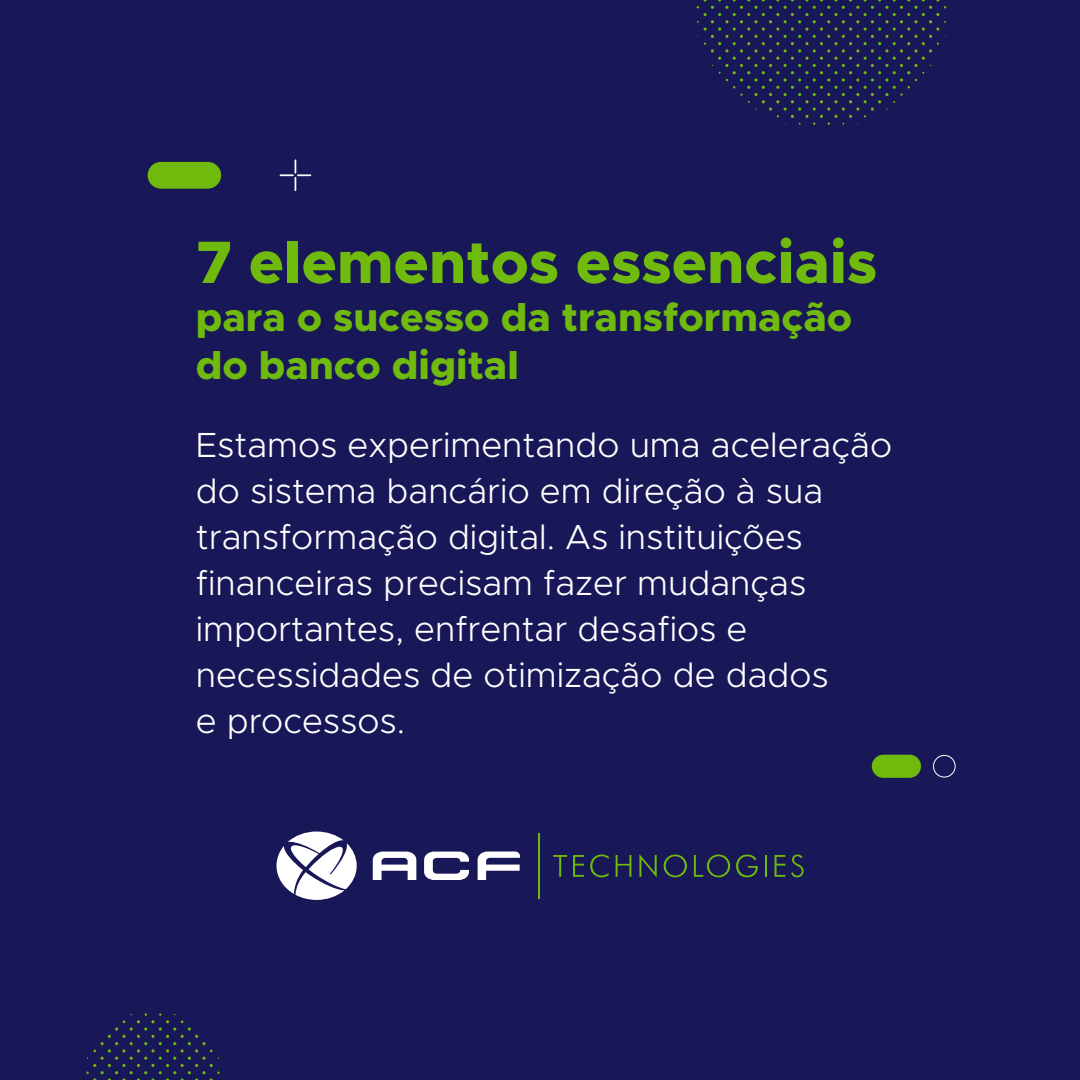
<style>
.page{position:relative;width:1080px;height:1080px;background:#181757}
.page>*{position:absolute;margin:0;border:0;box-sizing:border-box;transform-origin:0 0}
.t1{font:800 60px "Metropolis";color:#6fba0d}
.t2{font:800 40px/48px "Metropolis";color:#6fba0d}
.t3{font:300 35px/46px "Metropolis";color:#fff}
</style>
<div class="page">
<svg style="left:276px;top:832px;width:81px;height:68px"></svg>
<svg style="left:373px;top:852px;width:43px;height:28px"></svg>
<svg style="left:424px;top:852px;width:45px;height:28px"></svg>
<svg style="left:478px;top:852px;width:42px;height:28px"></svg>
<hr style="left:538px;top:833px;width:2px;height:65px;background:#6fba0d">
<svg style="left:553px;top:855px;width:14px;height:22px"></svg>
<svg style="left:573px;top:855px;width:11px;height:22px"></svg>
<svg style="left:590px;top:855px;width:19px;height:22px"></svg>
<svg style="left:616px;top:855px;width:15px;height:22px"></svg>
<svg style="left:639px;top:854px;width:18px;height:23px"></svg>
<svg style="left:664px;top:855px;width:23px;height:22px"></svg>
<svg style="left:694px;top:855px;width:36px;height:22px"></svg>
<svg style="left:736px;top:855px;width:22px;height:22px"></svg>
<hr style="left:765px;top:855px;width:2px;height:22px;background:#6fba0d">
<svg style="left:775px;top:855px;width:10px;height:22px"></svg>
<svg style="left:791px;top:855px;width:13px;height:22px"></svg>
<svg style="left:280px;top:159px;width:31px;height:32px"></svg>
<div style="left:933px;top:755px;width:23px;height:23px;border:1px solid #fff;border-radius:50%"></div>
<div style="left:872px;top:755px;width:49px;height:23px;background:#6fba0d;border-radius:12px"></div>
<div style="left:148px;top:162px;width:73px;height:27px;background:#6fba0d;border-radius:13px"></div>
<svg style="left:696px;top:0;width:250px;height:125px"></svg>
<svg style="left:86px;top:1013px;width:134px;height:67px"></svg>
<h1 class="t1" style="left:196px;top:224px;width:683px">7 elementos essenciais</h1>
<p class="t2" style="left:196px;top:293px;width:658px">para o sucesso da transformação do banco digital</p>
<p class="t3" style="left:196px;top:422px;width:698px">Estamos experimentando uma aceleração do sistema bancário em direção à sua transformação digital. As instituições financeiras precisam fazer mudanças importantes, enfrentar desafios e necessidades de otimização de dados<br>e processos.</p>
</div>
